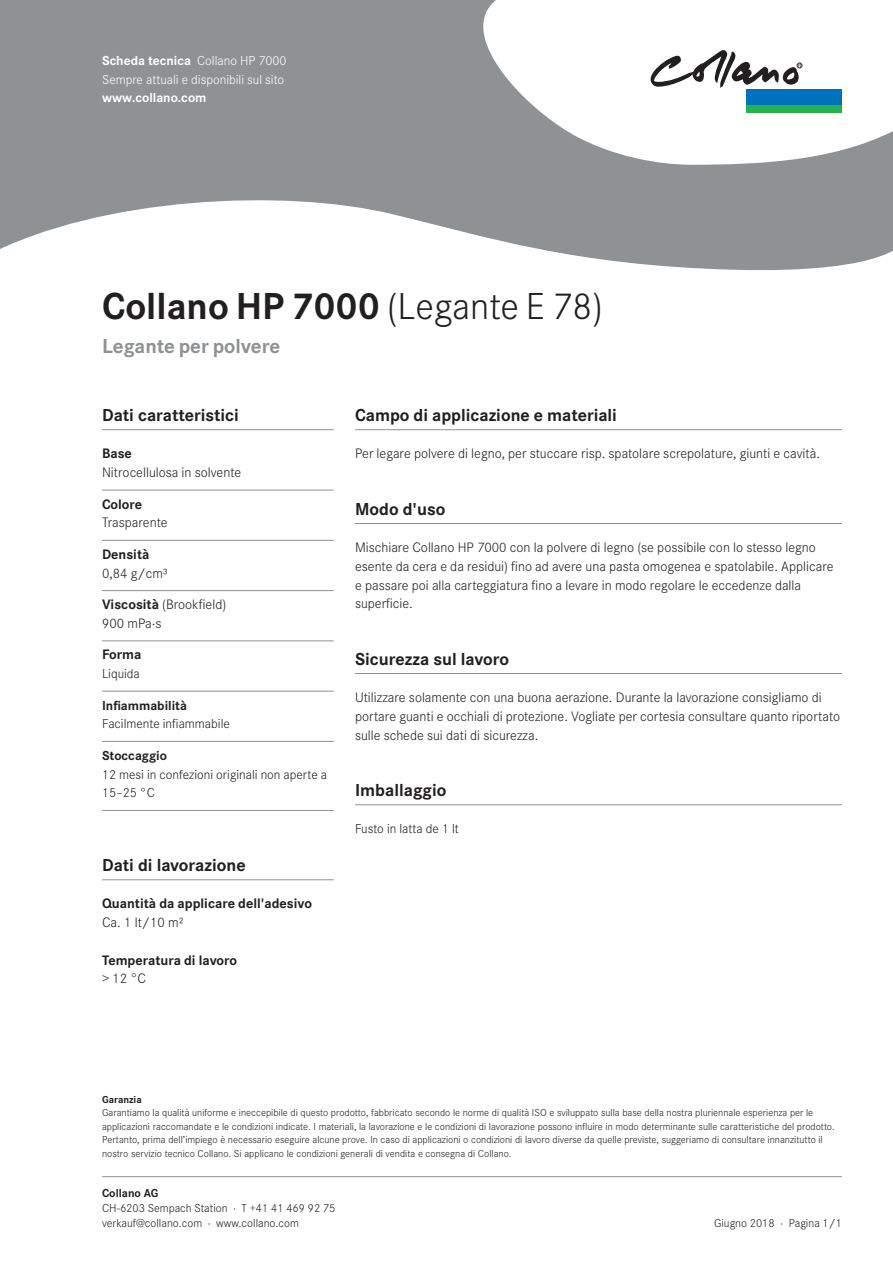
<style>
.page{position:relative;width:893px;height:1263px;background:#fff}
.page>*{position:absolute;margin:0;border:0;box-sizing:border-box;transform-origin:0 0}
.Head_28_Pt{font:700 39px "Corporate S";color:#231f20}
.Head_28_Pt-2{font:700 21px "Corporate S";color:#8e9295}
.Grundtext_oE_8_5_Fla{font:700 18px "Corporate S";color:#231f20}
.Grundtext_oE_8_5_Fla-2{font:300 14.25px/18.8px "Corporate S";color:#231f20}
.Grundtext_oE_8_5_Fla-3{font:700 14.25px/18.8px "Corporate S";color:#231f20}
.Grundtext_oE_8_5_Fla-4{font:300 13.5px/18.8px "Corporate S";color:#231f20}
.Grundtext_oE_8_5_Fla-5{font:300 13.5px/18.3px "Corporate S";color:#fff}
.Grundtext_oE_8_5_Fla-6{font:700 13.5px "Corporate S";color:#fff}
.Grundtext_oE_8_5_Fla-7{font:300 12px "Corporate S";color:#231f20}
.Grundtext_oE_8_5_Fla-8{font:700 12px "Corporate S";color:#231f20}
.t1{font:300 10.5px/13.5px "Corporate S";color:#231f20}
.t2{font:700 10.5px "Corporate S";color:#231f20}
.s1{font-weight:300}
.s2{font-weight:700}
</style>
<div class="page">
<svg style="left:0;top:0;width:893px;height:270px;fill:#8e9295"></svg>
<div style="left:746px;top:89px;width:96px;height:16px;background:#0072bc"></div>
<div style="left:746px;top:105px;width:96px;height:8px;background:#23b24b"></div>
<svg style="left:651px;top:50px;width:151px;height:38px"></svg>
<hr style="left:102px;top:1176px;width:740px;height:1px;background:#8e9295">
<hr style="left:102px;top:429px;width:232px;height:1px;background:#8e9295">
<hr style="left:102px;top:490px;width:232px;height:1px;background:#8e9295">
<hr style="left:102px;top:540px;width:232px;height:1px;background:#8e9295">
<hr style="left:102px;top:590px;width:232px;height:1px;background:#8e9295">
<hr style="left:102px;top:641px;width:232px;height:1px;background:#8e9295">
<hr style="left:102px;top:691px;width:232px;height:1px;background:#8e9295">
<hr style="left:102px;top:741px;width:232px;height:1px;background:#8e9295">
<hr style="left:102px;top:810px;width:232px;height:1px;background:#8e9295">
<hr style="left:102px;top:879px;width:232px;height:1px;background:#8e9295">
<hr style="left:355px;top:429px;width:487px;height:1px;background:#8e9295">
<hr style="left:355px;top:523px;width:487px;height:1px;background:#8e9295">
<hr style="left:355px;top:673px;width:487px;height:1px;background:#8e9295">
<hr style="left:355px;top:804px;width:487px;height:1px;background:#8e9295">
<p class="Grundtext_oE_8_5_Fla-6" style="left:102px;top:53px;width:186px">Scheda tecnica <span class="s1">Collano HP 7000</span></p>
<p class="Grundtext_oE_8_5_Fla-5" style="left:102px;top:70px;width:184px">Sempre attuali e disponibili sul sito <span class="s2">www.collano.com</span></p>
<p class="Head_28_Pt" style="left:102px;top:284px;width:502px">Collano HP 7000 <span class="s1">(Legante E 78)</span></p>
<p class="Head_28_Pt-2" style="left:102px;top:334px;width:180px">Legante per polvere</p>
<p class="Grundtext_oE_8_5_Fla" style="left:102px;top:405px;width:138px">Dati caratteristici</p>
<p class="Grundtext_oE_8_5_Fla-2" style="left:102px;top:444px;width:141px"><span class="s2">Base<br></span>Nitrocellulosa in solvente</p>
<p class="Grundtext_oE_8_5_Fla-2" style="left:102px;top:495px;width:67px"><span class="s2">Colore<br></span>Trasparente</p>
<p class="Grundtext_oE_8_5_Fla-2" style="left:102px;top:545px;width:67px"><span class="s2">Densità<br></span>0,84 g/cm³</p>
<p class="Grundtext_oE_8_5_Fla-2" style="left:102px;top:595px;width:126px"><span class="s2">Viscosità</span> (Brookfield)<br>900 mPa·s</p>
<p class="Grundtext_oE_8_5_Fla-3" style="left:102px;top:646px;width:41px">Forma</p>
<p class="Grundtext_oE_8_5_Fla-4" style="left:102px;top:664px;width:39px">Liquida</p>
<p class="Grundtext_oE_8_5_Fla-4" style="left:102px;top:696px;width:129px"><span class="s2">Infiammabilità<br></span>Facilmente infiammabile</p>
<p class="Grundtext_oE_8_5_Fla-4" style="left:102px;top:746px;width:227px"><span class="s2">Stoccaggio<br></span>12 mesi in confezioni originali non aperte a<br>15–25 °C</p>
<p class="Grundtext_oE_8_5_Fla" style="left:102px;top:855px;width:145px">Dati di lavorazione</p>
<p class="Grundtext_oE_8_5_Fla-3" style="left:102px;top:895px;width:211px">Quantità da applicare dell'adesivo</p>
<p class="Grundtext_oE_8_5_Fla-2" style="left:102px;top:913px;width:83px">Ca. 1 lt/10 m²</p>
<p class="Grundtext_oE_8_5_Fla-3" style="left:102px;top:951px;width:137px">Temperatura di lavoro <span class="s1">&gt; 12 °C</span></p>
<p class="Grundtext_oE_8_5_Fla" style="left:355px;top:405px;width:263px">Campo di applicazione e materiali</p>
<p class="Grundtext_oE_8_5_Fla-2" style="left:355px;top:444px;width:466px">Per legare polvere di legno, per stuccare risp. spatolare screpolature, giunti e cavità.</p>
<p class="Grundtext_oE_8_5_Fla" style="left:355px;top:498px;width:92px">Modo d'uso</p>
<p class="Grundtext_oE_8_5_Fla-2" style="left:355px;top:538px;width:480px">Mischiare Collano HP 7000 con la polvere di legno (se possibile con lo stesso legno esente da cera e da residui) fino ad avere una pasta omogenea e spatolabile. Applicare e passare poi alla carteggiatura fino a levare in modo regolare le eccedenze dalla superficie.</p>
<p class="Grundtext_oE_8_5_Fla" style="left:355px;top:648px;width:156px">Sicurezza sul lavoro</p>
<p class="Grundtext_oE_8_5_Fla-2" style="left:355px;top:688px;width:487px">Utilizzare solamente con una buona aerazione. Durante la lavorazione consigliamo di portare guanti e occhiali di protezione. Vogliate per cortesia consultare quanto riportato sulle schede sui dati di sicurezza.</p>
<p class="Grundtext_oE_8_5_Fla" style="left:355px;top:780px;width:93px">Imballaggio</p>
<p class="Grundtext_oE_8_5_Fla-4" style="left:355px;top:820px;width:105px">Fusto in latta de 1 lt</p>
<p class="t2" style="left:102px;top:1093px;width:41px">Garanzia</p>
<p class="t1" style="left:102px;top:1106px;width:734px">Garantiamo la qualità uniforme e ineccepibile di questo prodotto, fabbricato secondo le norme di qualità ISO e sviluppato sulla base della nostra pluriennale esperienza per le applicazioni raccomandate e le condizioni indicate. I materiali, la lavorazione e le condizioni di lavorazione possono influire in modo determinante sulle caratteristiche del prodotto.<br>Pertanto, prima dell’impiego è necessario eseguire alcune prove. In caso di applicazioni o condizioni di lavoro diverse da quelle previste, suggeriamo di consultare innanzitutto il nostro servizio tecnico Collano. Si applicano le condizioni generali di vendita e consegna di Collano.</p>
<p class="Grundtext_oE_8_5_Fla-8" style="left:102px;top:1186px;width:58px">Collano AG</p>
<p class="Grundtext_oE_8_5_Fla-7" style="left:102px;top:1201px;width:235px">CH-6203 Sempach Station · T +41 41 469 92 75</p>
<p class="Grundtext_oE_8_5_Fla-7" style="left:102px;top:1216px;width:198px">verkauf@collano.com · www.collano.com</p>
<p class="Grundtext_oE_8_5_Fla-7" style="left:714px;top:1216px;width:129px">Giugno 2018 · Pagina 1/1</p>
</div>
